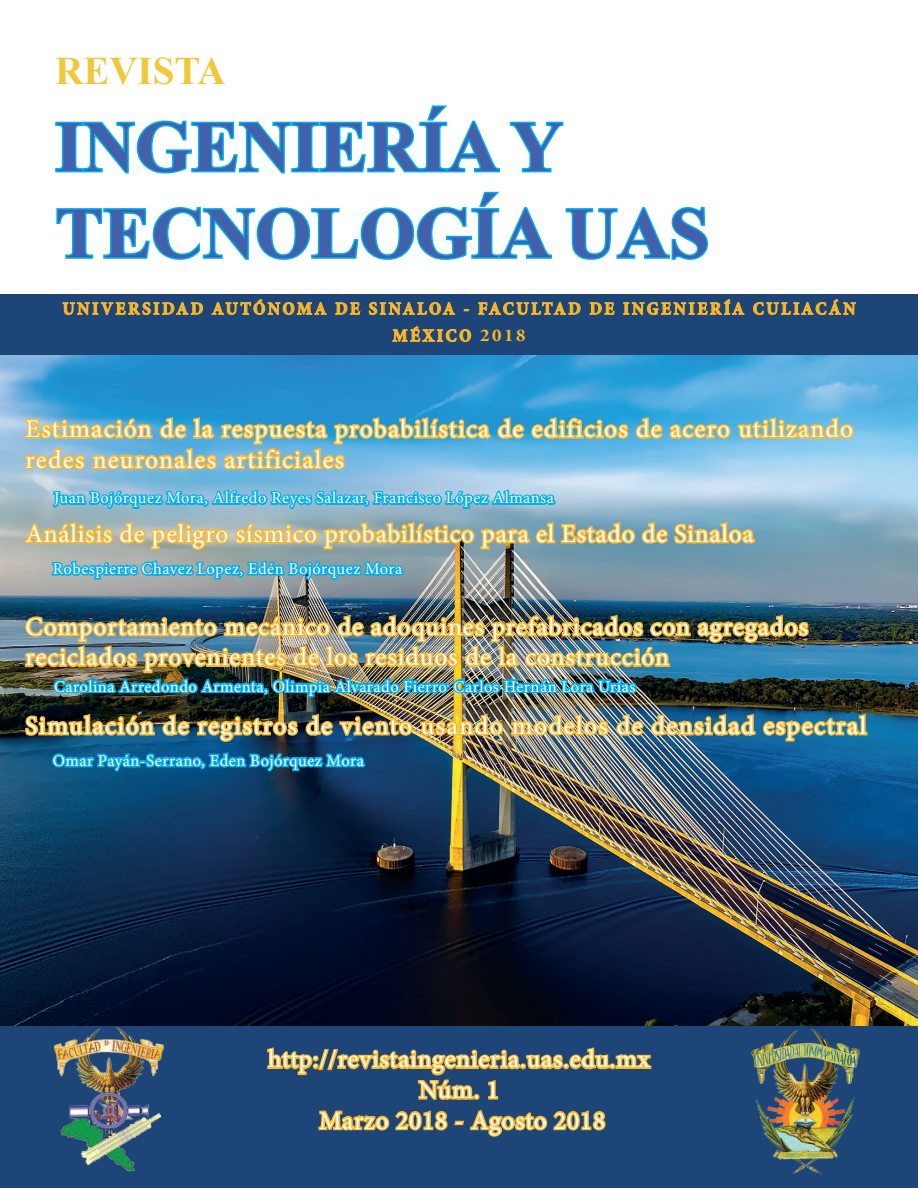
<style>
.page{position:relative;width:918px;height:1188px;background:#fff}
.page>*{position:absolute;margin:0;border:0;box-sizing:border-box;transform-origin:0 0}
.t1{font:700 72px/86.4px "Times New Roman";color:#4360ab}
.t2{font:700 39px "Times New Roman";color:#f1c73b}
.t3{font:25.5px/30.6px "Minion Pro";letter-spacing:.04em;color:#fff}
.t4{font:25.5px "Minion Pro";letter-spacing:.06em;color:#fff}
.t5{font:700 condensed 18px/27px "Minion Pro";letter-spacing:.13em;color:#fcb828;text-align:center;scale:1.05 1}
.t6{font:16.5px "Minion Pro";letter-spacing:.03em;color:#fff}
</style>
<div class="page">
<div style="left:0;top:295px;width:918px;height:893px;background:#1d4577"></div>
<svg style="left:55px;top:105px;width:446px;height:69px"></svg>
<svg style="left:509px;top:121px;width:55px;height:52px"></svg>
<svg style="left:56px;top:191px;width:497px;height:69px"></svg>
<svg style="left:565px;top:207px;width:143px;height:53px"></svg>
<svg style="left:267px;top:1047px;width:385px;height:90px"></svg>
<img style="left:0;top:355px;width:918px;height:671px">
<img style="left:54px;top:1027px;width:110px;height:145px">
<img style="left:750px;top:1029px;width:111px;height:145px">
<img style="left:23px;top:294px;width:846px;height:688px">
<h2 class="t2" style="left:55px;top:43px;width:172px">REVISTA</h2>
<h1 class="t1" style="left:55px;top:101px;width:656px">INGENIERÍA Y<br>TECNOLOGÍA UAS</h1>
<p class="t5" style="left:62px;top:295px;width:757px">UNIVERSIDAD AUTÓNOMA DE SINALOA - FACULTAD DE INGENIERÍA CULIACÁN<br>MÉXICO 2018</p>
<p class="t3" style="left:26px;top:414px;width:829px">Estimación de la respuesta probabilística de edificios de acero utilizando redes neuronales artificiales</p>
<p class="t6" style="left:54px;top:487px;width:502px">Juan Bojórquez Mora, Alfredo Reyes Salazar, Francisco López Almansa</p>
<p class="t3" style="left:26px;top:519px;width:730px">Análisis de peligro sísmico probabilístico para el Estado de Sinaloa</p>
<p class="t6" style="left:53px;top:558px;width:351px">Robespierre Chavez Lopez, Edén Bojórquez Mora</p>
<p class="t3" style="left:26px;top:612px;width:784px">Comportamiento mecánico de adoquines prefabricados con agregados reciclados provenientes de los residuos de la construcción</p>
<p class="t6" style="left:54px;top:675px;width:583px">Carolina Arredondo Armenta, Olimpia Alvarado Fierro<sup>,</sup> Carlos Hernán Lora Urías</p>
<p class="t4" style="left:26px;top:709px;width:842px">Simulación de registros de viento usando modelos de densidad espectral</p>
<p class="t6" style="left:53px;top:749px;width:313px">Omar Payán-Serrano, Eden Bojórquez Mora</p>
<p class="t3" style="left:268px;top:1044px;width:383px;text-align:center">http://revistaingenieria.uas.edu.mx<br>Núm. 1<br>Marzo 2018 - Agosto 2018</p>
</div>
